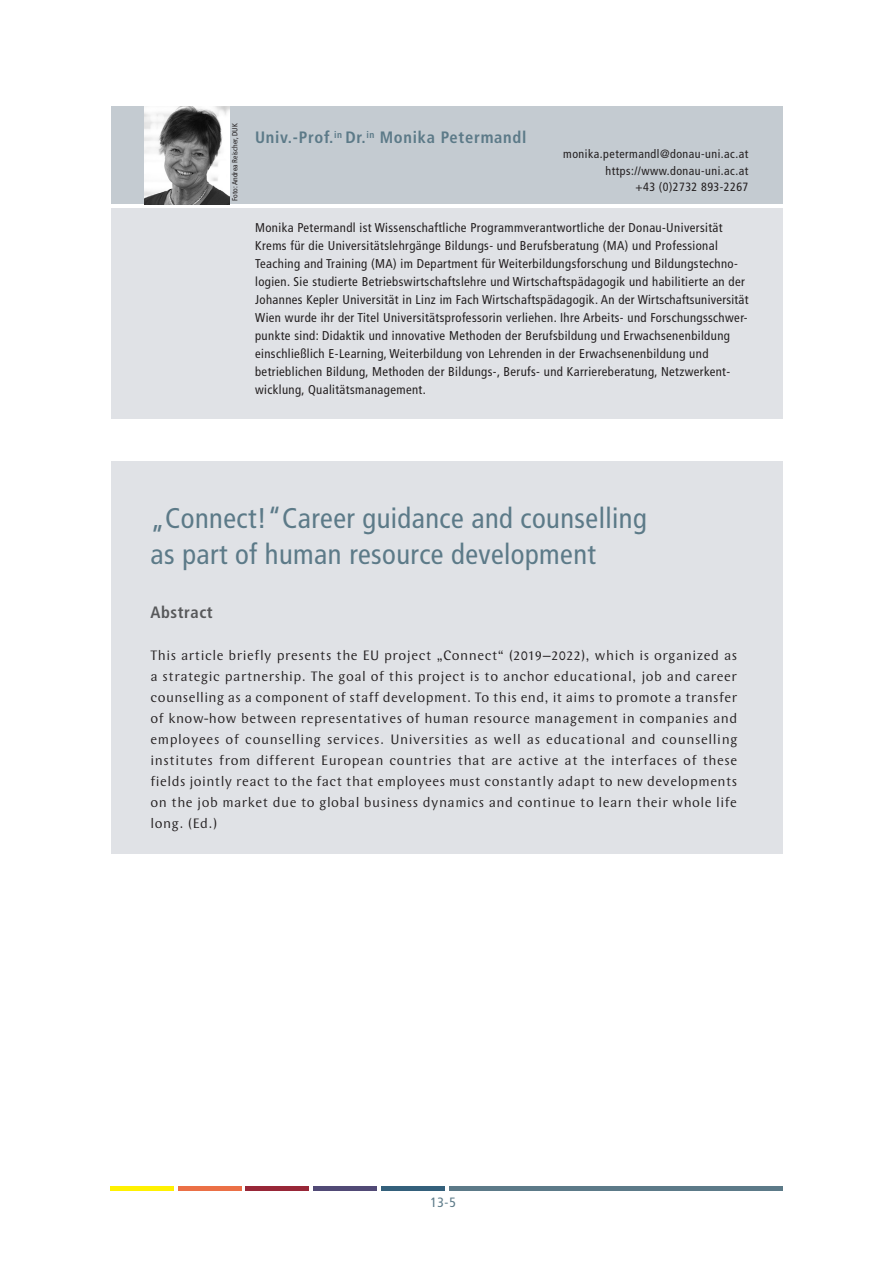
<style>
.page{position:relative;width:893px;height:1263px;background:#fff}
.page>*{position:absolute;margin:0;border:0;box-sizing:border-box;transform-origin:0 0}
.Abstract{font:condensed 28.5px/36px "Frutiger LT Std";letter-spacing:.015em;color:#5c7a88}
.t1{font:700 condensed 16.5px "Frutiger LT Std";letter-spacing:.045em;color:#5c7a88}
.t2{font:700 condensed 16.5px "Frutiger LT Std";letter-spacing:.035em;color:#57585a}
.Abstract-2{font:14.25px/21px "Wunderlich OT";letter-spacing:.035em;color:#231f20;text-align:justify}
.t3{font:condensed 13.5px "Frutiger LT Std";color:#5c7a88}
.CV{font:condensed 12.75px/18px "Frutiger LT Std";letter-spacing:.03em;color:#231f20}
.CV_Kontakt{font:condensed 12px "Frutiger LT Std";letter-spacing:.04em;color:#231f20}
.t4{font:condensed 7.5px "Frutiger LT Std";letter-spacing:.005em;color:#231f20}
</style>
<div class="page">
<div style="left:111px;top:1186px;width:63px;height:5px;background:#fff101"></div>
<div style="left:178px;top:1186px;width:64px;height:5px;background:#eb7046"></div>
<div style="left:246px;top:1186px;width:63px;height:5px;background:#982738"></div>
<div style="left:313px;top:1186px;width:64px;height:5px;background:#514a76"></div>
<div style="left:381px;top:1186px;width:63px;height:5px;background:#34607b"></div>
<div style="left:449px;top:1186px;width:333px;height:5px;background:#5c7a88"></div>
<div style="left:111px;top:106px;width:671px;height:98px;background:#c4cbd1"></div>
<div style="left:111px;top:208px;width:671px;height:210px;background:#e0e2e6"></div>
<img style="left:144px;top:106px;width:85px;height:98px">
<div style="left:111px;top:461px;width:671px;height:393px;background:#e0e2e6"></div>
<p class="t4" style="left:230px;top:201px;width:79px;rotate:-90deg">Foto: Andrea Reischer, DUK</p>
<p class="t1" style="left:255px;top:128px;width:273px">Univ.-Prof.<sup>in</sup> Dr.<sup>in</sup> Monika Petermandl</p>
<p class="CV_Kontakt" style="left:563px;top:147px;width:187px">monika.petermandl@donau-uni.ac.at</p>
<p class="CV_Kontakt" style="left:605px;top:164px;width:144px">https://www.donau-uni.ac.at</p>
<p class="CV_Kontakt" style="left:635px;top:180px;width:114px">+43 (0)2732 893-2267</p>
<p class="CV" style="left:255px;top:218px;width:495px">Monika Petermandl ist Wissenschaftliche Programmverantwortliche der Donau-Universität Krems für die Universitätslehrgänge Bildungs- und Berufsberatung (MA) und Professional Teaching and Training (MA) im Department für Weiterbildungsforschung und Bildungstechno&shy;logien. Sie studierte Betriebswirtschaftslehre und Wirtschaftspädagogik und habilitierte an der Johannes Kepler Universität in Linz im Fach Wirtschaftspädagogik. An der Wirtschaftsuniversität Wien wurde ihr der Titel Universitätsprofessorin verliehen. Ihre Arbeits- und Forschungsschwer&shy;punkte sind: Didaktik und innovative Methoden der Berufsbildung und Erwachsenenbildung einschließlich E-Learning, Weiterbildung von Lehrenden in der Erwachsenenbildung und betrieblichen Bildung, Methoden der Bildungs-, Berufs- und Karriereberatung, Netzwerkent&shy;wicklung, Qualitätsmanagement.</p>
<p class="Abstract" style="left:151px;top:500px;width:498px">„Connect!“Career guidance and counselling as part of human resource development</p>
<p class="t2" style="left:151px;top:603px;width:64px">Abstract</p>
<p class="Abstract-2" style="left:151px;top:645px;width:588px">This article briefly presents the EU project „Connect“ (2019–2022), which is organized as a strategic partnership. The goal of this project is to anchor educational, job and career counselling as a component of staff development. To this end, it aims to promote a transfer of know-how between representatives of human resource management in companies and employees of counselling services. Universities as well as educational and counselling institutes from different European countries that are active at the interfaces of these fields jointly react to the fact that employees must constantly adapt to new developments on the job market due to global business dynamics and continue to learn their whole life long. (Ed.)</p>
<p class="t3" style="left:430px;top:1195px;width:27px">13-5</p>
</div>
